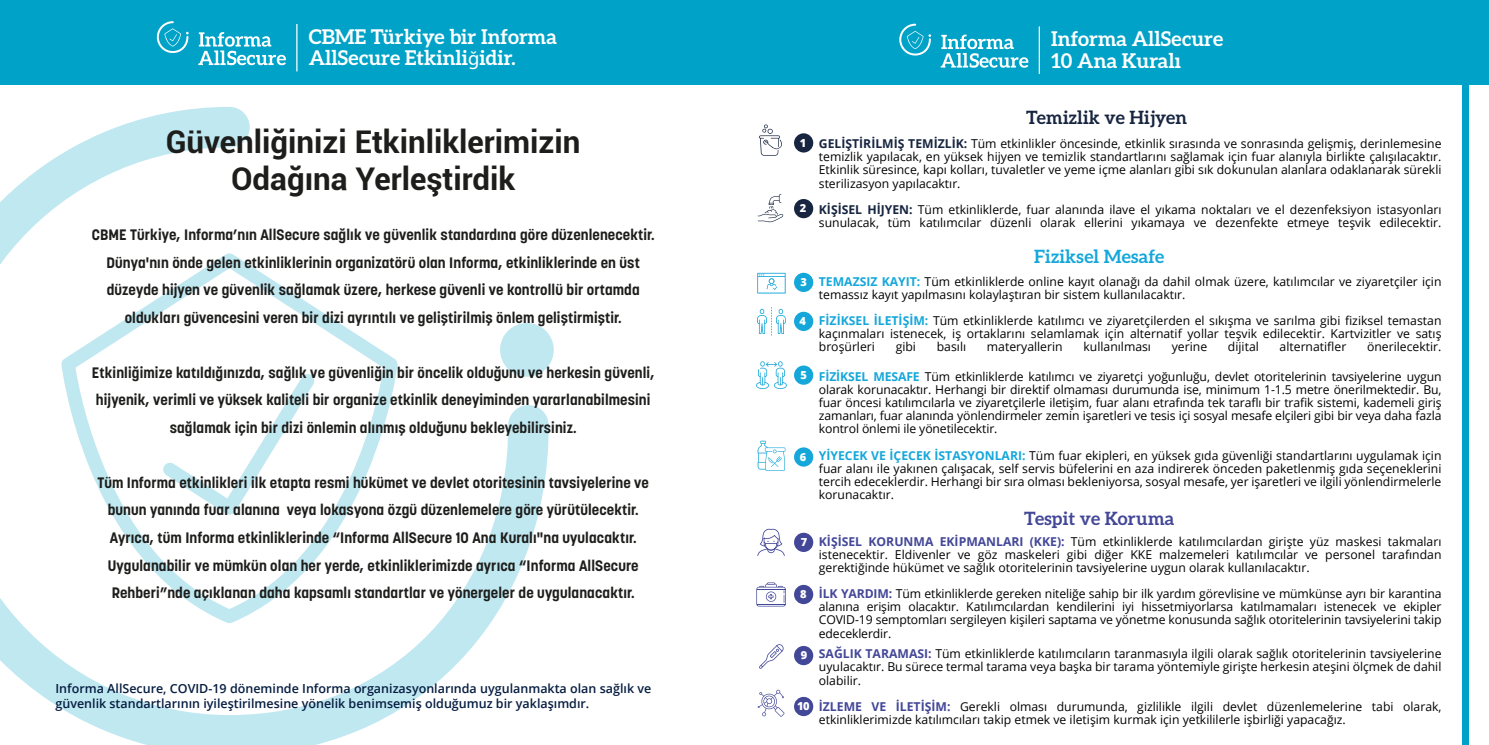
<style>
.page{position:relative;width:1489px;height:745px;background:#fff}
.page>*{position:absolute;margin:0;border:0;box-sizing:border-box;transform-origin:0 0}
.t1{font:700 31.25px/37.5px "Roboto";color:#1d1d1b;text-align:center}
.t2{font:700 20.25px/21.5px "Aleo";color:#fff}
.t3{font:700 18.25px "Aleo";letter-spacing:.01em;color:#172540}
.t4{font:700 18.25px "Aleo";letter-spacing:.01em;color:#15a7da}
.t5{font:700 18.25px "Aleo";letter-spacing:.01em;color:#434797}
.t6{font:700 15px/27.5px "Korolev";letter-spacing:.01em;color:#1d1d1b;text-align:center}
.t7{font:600 12.5px/15px "Open Sans";color:#061d41}
.t8{font:12.25px/13.1px "Open Sans";color:#000;text-align:justify}
.t9{font:800 11.12px "Open Sans";color:#fff}
.s1{font-family:"Myriad Pro";font-weight:400}
.s2{font-weight:700;color:#172540}
.s3{font-weight:700;color:#15a7da}
.s4{font-weight:700;color:#434797}
</style>
<div class="page">
<div style="left:0;top:0;width:1488px;height:84px;background:#00a2c7"></div>
<div style="left:500px;top:323px;width:53px;height:53px;background:#c0e8f1;border-radius:50%"></div>
<svg style="left:0;top:107px;width:548px;height:637px"></svg>
<div style="left:1462px;top:20px;width:6px;height:724px;background:#00a2c7"></div>
<svg style="left:940px;top:35px;width:88px;height:33px"></svg>
<svg style="left:899px;top:24px;width:32px;height:31px"></svg>
<hr style="left:1038px;top:26px;width:1px;height:48px;background:#fff">
<svg style="left:198px;top:32px;width:88px;height:33px"></svg>
<svg style="left:157px;top:21px;width:32px;height:32px"></svg>
<hr style="left:296px;top:24px;width:1px;height:47px;background:#fff">
<svg style="left:759px;top:124px;width:23px;height:31px"></svg>
<svg style="left:757px;top:194px;width:26px;height:28px"></svg>
<svg style="left:757px;top:273px;width:28px;height:20px"></svg>
<svg style="left:757px;top:307px;width:28px;height:28px"></svg>
<svg style="left:756px;top:361px;width:30px;height:28px"></svg>
<svg style="left:757px;top:440px;width:28px;height:30px"></svg>
<svg style="left:759px;top:644px;width:24px;height:24px"></svg>
<svg style="left:757px;top:689px;width:27px;height:27px"></svg>
<svg style="left:756px;top:582px;width:29px;height:24px"></svg>
<svg style="left:757px;top:528px;width:27px;height:27px"></svg>
<div style="left:794px;top:199px;width:19px;height:19px;background:#172540;border-radius:50%"></div>
<div style="left:794px;top:272px;width:19px;height:20px;background:#15a7da;border-radius:50%"></div>
<div style="left:794px;top:311px;width:19px;height:20px;background:#15a7da;border-radius:50%"></div>
<div style="left:794px;top:365px;width:19px;height:19px;background:#15a7da;border-radius:50%"></div>
<div style="left:794px;top:447px;width:19px;height:19px;background:#15a7da;border-radius:50%"></div>
<div style="left:794px;top:532px;width:19px;height:19px;background:#434797;border-radius:50%"></div>
<div style="left:794px;top:584px;width:19px;height:19px;background:#434797;border-radius:50%"></div>
<div style="left:794px;top:645px;width:19px;height:19px;background:#434797;border-radius:50%"></div>
<div style="left:794px;top:696px;width:19px;height:19px;background:#434797;border-radius:50%"></div>
<div style="left:794px;top:133px;width:19px;height:19px;background:#172540;border-radius:50%"></div>
<h2 class="t2" style="left:309px;top:25px;width:250px">CBME Türkiye bir Informa<br>AllSecure Etkinli<span class="s1">ğ</span>idir.</h2>
<h1 class="t1" style="left:166px;top:122px;width:416px">Güvenliğinizi Etkinliklerimizin<br>Odağına Yerleştirdik</h1>
<p class="t6" style="left:92px;top:221px;width:564px">CBME Türkiye, Informa’nın AllSecure sağlık ve güvenlik standardına göre düzenlenecektir.<br>Dünya'nın önde gelen etkinliklerinin organizatörü olan Informa, etkinliklerinde en üst düzeyde hijyen ve güvenlik sağlamak üzere, herkese güvenli ve kontrollü bir ortamda oldukları güvencesini veren bir dizi ayrıntılı ve geliştirilmiş önlem geliştirmiştir.</p>
<p class="t6" style="left:92px;top:358px;width:564px">Etkinliğimize katıldığınızda, sağlık ve güvenliğin bir öncelik olduğunu ve herkesin güvenli, hijyenik, verimli ve yüksek kaliteli bir organize etkinlik deneyiminden yararlanabilmesini sağlamak için bir dizi önlemin alınmış olduğunu bekleyebilirsiniz.</p>
<p class="t6" style="left:97px;top:468px;width:553px">Tüm Informa etkinlikleri ilk etapta resmi hükümet ve devlet otoritesinin tavsiyelerine ve bunun yanında fuar alanına veya lokasyona özgü düzenlemelere göre yürütülecektir.<br>Ayrıca, tüm Informa etkinliklerinde “Informa AllSecure 10 Ana Kuralı"na uyulacaktır.<br>Uygulanabilir ve mümkün olan her yerde, etkinliklerimizde ayrıca “Informa AllSecure Rehberi”nde açıklanan daha kapsamlı standartlar ve yönergeler de uygulanacaktır.</p>
<p class="t7" style="left:55px;top:680px;width:597px">Informa AllSecure, COVID-19 döneminde Informa organizasyonlarında uygulanmakta olan sağlık ve güvenlik standartlarının iyileştirilmesine yönelik benimsemiş olduğumuz bir yaklaşımdır.</p>
<h2 class="t2" style="left:1051px;top:28px;width:173px">Informa AllSecure<br>10 Ana Kuralı</h2>
<p class="t9" style="left:800px;top:134px;width:8px">1</p>
<p class="t9" style="left:800px;top:200px;width:8px">2</p>
<p class="t9" style="left:800px;top:273px;width:8px">3</p>
<p class="t9" style="left:799px;top:312px;width:8px">4</p>
<p class="t9" style="left:800px;top:366px;width:8px">5</p>
<p class="t9" style="left:800px;top:448px;width:8px">6</p>
<p class="t9" style="left:800px;top:533px;width:8px">7</p>
<p class="t9" style="left:800px;top:585px;width:8px">8</p>
<p class="t9" style="left:800px;top:646px;width:8px">9</p>
<p class="t9" style="left:797px;top:697px;width:14px">10</p>
<h3 class="t3" style="left:1025px;top:107px;width:163px">Temizlik ve Hijyen</h3>
<p class="t8" style="left:818px;top:137px;width:624px"><span class="s2">GELİŞTİRİLMİŞ TEMİZLİK:</span> Tüm etkinlikler öncesinde, etkinlik sırasında ve sonrasında gelişmiş, derinlemesine temizlik yapılacak, en yüksek hijyen ve temizlik standartlarını sağlamak için fuar alanıyla birlikte çalışılacaktır.<br>Etkinlik süresince, kapı kolları, tuvaletler ve yeme içme alanları gibi sık dokunulan alanlara odaklanarak sürekli sterilizasyon yapılacaktır.</p>
<p class="t8" style="left:818px;top:202px;width:624px"><span class="s2">KİŞİSEL HİJYEN:</span> Tüm etkinliklerde, fuar alanında ilave el yıkama noktaları ve el dezenfeksiyon istasyonları sunulacak, tüm katılımcılar düzenli olarak ellerini yıkamaya ve dezenfekte etmeye teşvik edilecektir.</p>
<h3 class="t4" style="left:1034px;top:245px;width:132px">Fiziksel Mesafe</h3>
<p class="t8" style="left:818px;top:274px;width:624px"><span class="s3">TEMAZSIZ KAYIT:</span> Tüm etkinliklerde online kayıt olanağı da dahil olmak üzere, katılımcılar ve ziyaretçiler için temassız kayıt yapılmasını kolaylaştıran bir sistem kullanılacaktır.</p>
<p class="t8" style="left:818px;top:313px;width:624px"><span class="s3">FİZİKSEL İLETİŞİM:</span> Tüm etkinliklerde katılımcı ve ziyaretçilerden el sıkışma ve sarılma gibi fiziksel temastan kaçınmaları istenecek, iş ortaklarını selamlamak için alternatif yollar teşvik edilecektir. Kartvizitler ve satış broşürleri</p>
<p class="t8" style="left:895px;top:340px;width:22px">gibi</p>
<p class="t8" style="left:936px;top:340px;width:31px">basılı</p>
<p class="t8" style="left:986px;top:340px;width:77px">materyallerin</p>
<p class="t8" style="left:1083px;top:340px;width:69px">kullanılması</p>
<p class="t8" style="left:1171px;top:340px;width:37px">yerine</p>
<p class="t8" style="left:1227px;top:340px;width:32px">dijital</p>
<p class="t8" style="left:1279px;top:340px;width:68px">alternatifler</p>
<p class="t8" style="left:1366px;top:340px;width:76px">önerilecektir.</p>
<p class="t8" style="left:818px;top:369px;width:624px"><span class="s3">FİZİKSEL MESAFE</span> Tüm etkinliklerde katılımcı ve ziyaretçi yoğunluğu, devlet otoritelerinin tavsiyelerine uygun olarak korunacaktır. Herhangi bir direktif olmaması durumunda ise, minimum 1-1.5 metre önerilmektedir. Bu, fuar öncesi katılımcılarla ve ziyaretçilerle iletişim, fuar alanı etrafında tek taraflı bir trafik sistemi, kademeli giriş zamanları, fuar alanında yönlendirmeler zemin işaretleri ve tesis içi sosyal mesafe elçileri gibi bir veya daha fazla kontrol önlemi ile yönetilecektir.</p>
<p class="t8" style="left:818px;top:448px;width:624px"><span class="s3">YİYECEK VE İÇECEK İSTASYONLARI:</span> Tüm fuar ekipleri, en yüksek gıda güvenliği standartlarını uygulamak için fuar alanı ile yakınen çalışacak, self servis büfelerini en aza indirerek önceden paketlenmiş gıda seçeneklerini tercih edeceklerdir. Herhangi bir sıra olması bekleniyorsa, sosyal mesafe, yer işaretleri ve ilgili yönlendirmelerle korunacaktır.</p>
<p class="t8" style="left:818px;top:534px;width:624px"><span class="s4">KİŞİSEL KORUNMA EKİPMANLARI (KKE):</span> Tüm etkinliklerde katılımcılardan girişte yüz maskesi takmaları istenecektir. Eldivenler ve göz maskeleri gibi diğer KKE malzemeleri katılımcılar ve personel tarafından gerektiğinde hükümet ve sağlık otoritelerinin tavsiyelerine uygun olarak kullanılacaktır.</p>
<p class="t8" style="left:818px;top:586px;width:624px"><span class="s4">İLK YARDIM:</span> Tüm etkinliklerde gereken niteliğe sahip bir ilk yardım görevlisine ve mümkünse ayrı bir karantina alanına erişim olacaktır. Katılımcılardan kendilerini iyi hissetmiyorlarsa katılmamaları istenecek ve ekipler COVID-19 semptomları sergileyen kişileri saptama ve yönetme konusunda sağlık otoritelerinin tavsiyelerini takip edeceklerdir.</p>
<p class="t8" style="left:818px;top:646px;width:624px"><span class="s4">SAĞLIK TARAMASI:</span> Tüm etkinliklerde katılımcıların taranmasıyla ilgili olarak sağlık otoritelerinin tavsiyelerine uyulacaktır. Bu sürece termal tarama veya başka bir tarama yöntemiyle girişte herkesin ateşini ölçmek de dahil olabilir.</p>
<p class="t8" style="left:818px;top:699px;width:624px"><span class="s4">İZLEME VE İLETİŞİM:</span> Gerekli olması durumunda, gizlilikle ilgili devlet düzenlemelerine tabi olarak, etkinliklerimizde katılımcıları takip etmek ve iletişim kurmak için yetkililerle işbirliği yapacağız.</p>
<h3 class="t5" style="left:1024px;top:508px;width:152px">Tespit ve Koruma</h3>
</div>
